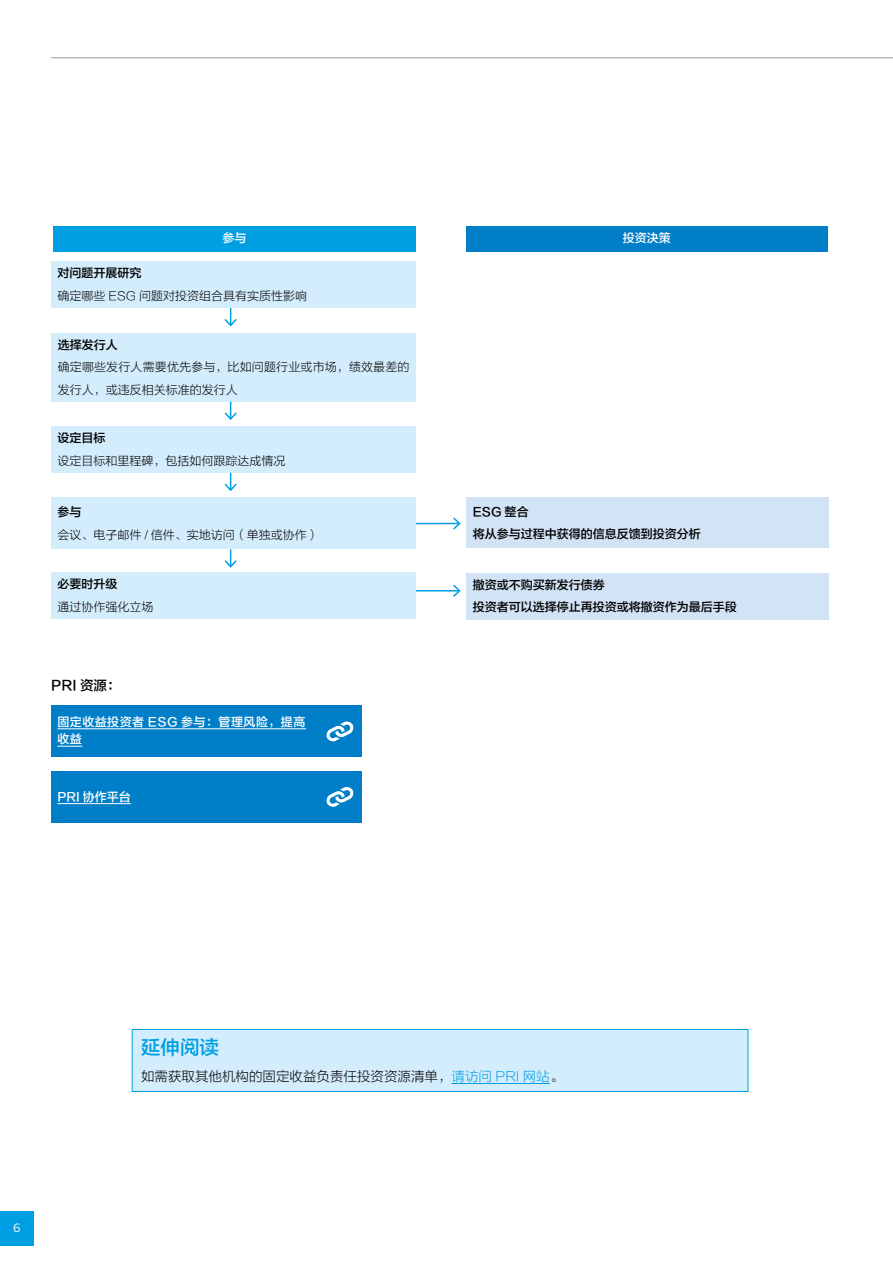
<style>
.page{position:relative;width:893px;height:1263px;background:#fff}
.page>*{position:absolute;margin:0;border:0;box-sizing:border-box;transform-origin:0 0}
.t1{font:19.5px "FZLTZHK GBK1 0";color:#009fe3}
.t2{font:13.5px "FZLTKHK GBK1 0";color:#000}
.t3{font:13.5px "FZLTZHK GBK1 0";color:#000}
.t4{font:12px/22.5px "FZLTKHK GBK1 0";color:#000}
.t5{font:12px/22.5px "FZLTZHK GBK1 0";color:#000}
.t6{font:12px/17.4px "FZLTZHK GBK1 0";letter-spacing:.04em;color:#fff}
.t7{font:12px "Alright Sans";color:#fff}
.s1{color:#009fe3}
</style>
<div class="page">
<div style="left:0;top:1212px;width:34px;height:34px;background:#009fe3"></div>
<hr style="left:51px;top:57px;width:842px;height:1px;background:#9d9d9c">
<div style="left:132px;top:1029px;width:616px;height:62px;background:#d4edfc"></div>
<hr style="left:452px;top:1083px;width:98px;height:1px;background:#009fe3">
<div style="left:132px;top:1029px;width:616px;height:63px;border:1px solid #009fe3"></div>
<div style="left:53px;top:226px;width:363px;height:25px;background:#009fe3"></div>
<div style="left:51px;top:262px;width:365px;height:46px;background:#d4edfc"></div>
<div style="left:51px;top:333px;width:365px;height:69px;background:#d4edfc"></div>
<div style="left:51px;top:426px;width:365px;height:47px;background:#d4edfc"></div>
<div style="left:51px;top:498px;width:365px;height:51px;background:#d4edfc"></div>
<div style="left:466px;top:498px;width:363px;height:50px;background:#d3e3f6"></div>
<div style="left:51px;top:573px;width:365px;height:46px;background:#d4edfc"></div>
<div style="left:466px;top:573px;width:363px;height:46px;background:#d3e3f6"></div>
<div style="left:466px;top:226px;width:362px;height:25px;background:#007ec7"></div>
<div style="left:51px;top:771px;width:311px;height:52px;background:#007ec7"></div>
<hr style="left:57px;top:803px;width:74px;height:1px;background:#fff">
<svg style="left:326px;top:787px;width:28px;height:20px"></svg>
<div style="left:51px;top:705px;width:311px;height:52px;background:#007ec7"></div>
<hr style="left:57px;top:728px;width:249px;height:1px;background:#fff">
<svg style="left:57px;top:746px;width:25px;height:1px"></svg>
<svg style="left:326px;top:721px;width:28px;height:21px"></svg>
<hr style="left:416px;top:523px;width:44px;height:1px;background:#009fe3">
<svg style="left:451px;top:517px;width:10px;height:13px"></svg>
<svg style="left:224px;top:308px;width:13px;height:19px"></svg>
<svg style="left:224px;top:402px;width:13px;height:18px"></svg>
<svg style="left:224px;top:473px;width:13px;height:19px"></svg>
<svg style="left:224px;top:549px;width:13px;height:19px"></svg>
<hr style="left:416px;top:590px;width:44px;height:1px;background:#009fe3">
<svg style="left:451px;top:584px;width:10px;height:13px"></svg>
<p class="t6" style="left:223px;top:230px;width:25px">参与</p>
<p class="t5" style="left:57px;top:263px;width:85px">对问题开展研究</p>
<p class="t4" style="left:57px;top:285px;width:251px">确定哪些 ESG 问题对投资组合具有实质性影响</p>
<p class="t5" style="left:58px;top:334px;width:61px">选择发行人</p>
<p class="t4" style="left:58px;top:356px;width:353px">确定哪些发行人需要优先参与，比如问题行业或市场，绩效最差的发行人，或违反相关标准的发行人</p>
<p class="t5" style="left:57px;top:427px;width:49px">设定目标</p>
<p class="t4" style="left:57px;top:450px;width:229px">设定目标和里程碑，包括如何跟踪达成情况</p>
<p class="t5" style="left:57px;top:501px;width:25px">参与</p>
<p class="t4" style="left:57px;top:523px;width:263px">会议、电子邮件 / 信件、实地访问（单独或协作）</p>
<p class="t5" style="left:57px;top:573px;width:61px">必要时升级</p>
<p class="t4" style="left:57px;top:596px;width:97px">通过协作强化立场</p>
<p class="t3" style="left:51px;top:677px;width:71px">PRI 资源：</p>
<p class="t6" style="left:57px;top:714px;width:250px">固定收益投资者 ESG 参与：管理风险，提高收益</p>
<p class="t6" style="left:57px;top:788px;width:75px">PRI 协作平台</p>
<p class="t6" style="left:623px;top:230px;width:49px">投资決策</p>
<p class="t5" style="left:473px;top:501px;width:229px">ESG 整合<br>将从参与过程中获得的信息反馈到投资分析</p>
<p class="t5" style="left:473px;top:574px;width:265px">撤资或不购买新发行债券<br>投资者可以选择停止再投资或将撤资作为最后手段</p>
<p class="t7" style="left:13px;top:1220px;width:9px">6</p>
<h1 class="t1" style="left:141px;top:1036px;width:80px">延伸阅读</h1>
<p class="t2" style="left:141px;top:1069px;width:424px">如需获取其他机构的固定收益负责任投资资源清单，<span class="s1">请访问 PRI 网站</span>。</p>
</div>
